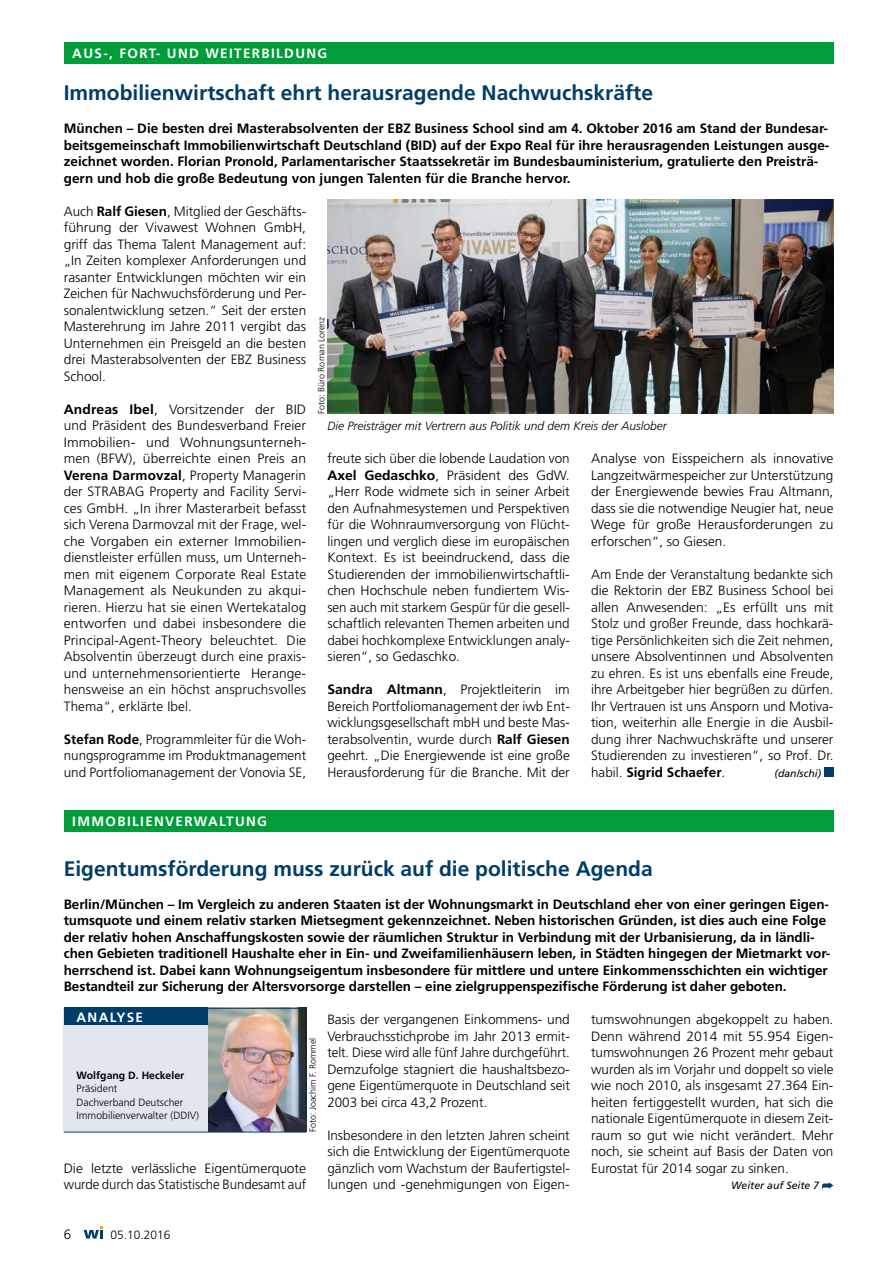
<style>
.page{position:relative;width:893px;height:1263px;background:#fff}
.page>*{position:absolute;margin:0;border:0;box-sizing:border-box;transform-origin:0 0}
.t1{font:700 21px "Frutiger";color:#003e6a}
.t2{font:300 13.5px/16.5px "Frutiger";color:#000;text-align:justify}
.t3{font:700 13.5px/16.5px "Frutiger";letter-spacing:-.005em;color:#000}
.t4{font:700 13.5px "Frutiger";letter-spacing:.1em;color:#fff}
.t5{font:italic 300 12px "Frutiger";color:#000}
.t6{font:300 12px "Frutiger";color:#000}
.t7{font:300 10.5px/13.5px "Frutiger";color:#000}
.t8{font:italic 10.5px "Frutiger";color:#000}
.t9{font:700 10.5px "Frutiger";color:#000}
.t10{font:300 9px "Frutiger";color:#000}
.s1{font-weight:700}
</style>
<div class="page">
<div style="left:64px;top:43px;width:769px;height:21px;background:#009d3a"></div>
<div style="left:64px;top:1008px;width:242px;height:124px;background:#e1e6ef"></div>
<div style="left:64px;top:1008px;width:144px;height:17px;background:#003e6a"></div>
<img style="left:208px;top:1009px;width:98px;height:123px">
<hr style="left:64px;top:1008px;width:242px;height:1px;background:#003e6a">
<hr style="left:64px;top:1132px;width:242px;height:1px;background:#003e6a">
<div style="left:64px;top:810px;width:769px;height:21px;background:#009d3a"></div>
<div style="left:824px;top:767px;width:9px;height:10px;background:#003e6a"></div>
<img style="left:327px;top:199px;width:506px;height:215px">
<svg style="left:822px;top:1182px;width:11px;height:7px"></svg>
<svg style="left:84px;top:1226px;width:19px;height:12px"></svg>
<p class="t4" style="left:72px;top:46px;width:256px">AUS-, FORT- UND WEITERBILDUNG</p>
<h1 class="t1" style="left:64px;top:81px;width:591px">Immobilienwirtschaft ehrt herausragende Nachwuchskräfte</h1>
<p class="t3" style="left:64px;top:120px;width:767px">München – Die besten drei Masterabsolventen der EBZ Business School sind am 4. Oktober 2016 am Stand der Bundesar&shy;beitsgemeinschaft Immobilienwirtschaft Deutschland (BID) auf der Expo Real für ihre herausragenden Leistungen ausge&shy;zeichnet worden. Florian Pronold, Parlamentarischer Staatssekretär im Bundesbauministerium, gratulierte den Preisträ&shy;gern und hob die große Bedeutung von jungen Talenten für die Branche hervor.</p>
<p class="t2" style="left:64px;top:203px;width:244px">Auch <span class="s1">Ralf Giesen</span>, Mitglied der Geschäfts&shy;führung der Vivawest Wohnen GmbH, griff das Thema Talent Management auf: „In Zeiten komplexer Anforderungen und rasanter Entwicklungen möchten wir ein Zeichen für Nachwuchsförderung und Per&shy;sonalentwicklung setzen.“ Seit der ersten Masterehrung im Jahre 2011 vergibt das Unternehmen ein Preisgeld an die besten drei Masterabsolventen der EBZ Business School.</p>
<p class="t2" style="left:64px;top:401px;width:244px"><span class="s1">Andreas Ibel</span>, Vorsitzender der BID und Präsident des Bundesverband Freier Immobilien- und Wohnungsunterneh&shy;men (BFW), überreichte einen Preis an <span class="s1">Verena Darmovzal</span>, Property Managerin der STRABAG Property and Facility Servi&shy;ces GmbH. „In ihrer Masterarbeit befasst sich Verena Darmovzal mit der Frage, wel&shy;che Vorgaben ein externer Immobilien&shy;dienstleister erfüllen muss, um Unterneh&shy;men mit eigenem Corporate Real Estate Management als Neukunden zu akqui&shy;rieren. Hierzu hat sie einen Wertekatalog entworfen und dabei insbesondere die Principal-Agent-Theory beleuchtet. Die Absolventin überzeugt durch eine praxis&shy;und unternehmensorientierte Herange&shy;hensweise an ein höchst anspruchsvolles Thema“, erklärte Ibel.</p>
<p class="t2" style="left:64px;top:731px;width:244px"><span class="s1">Stefan Rode</span>, Programmleiter für die Woh&shy;nungsprogramme im Produktmanagement und Portfoliomanagement der Vonovia SE,</p>
<p class="t10" style="left:316px;top:414px;width:99px;rotate:-90deg">Foto: Büro Roman Lorenz</p>
<p class="t5" style="left:327px;top:419px;width:341px">Die Preisträger mit Vertrern aus Politik und dem Kreis der Auslober</p>
<p class="t2" style="left:327px;top:451px;width:244px">freute sich über die lobende Laudation von <span class="s1">Axel Gedaschko</span>, Präsident des GdW. „Herr Rode widmete sich in seiner Arbeit den Aufnahmesystemen und Perspektiven für die Wohnraumversorgung von Flücht&shy;lingen und verglich diese im europäischen Kontext. Es ist beeindruckend, dass die Studierenden der immobilienwirtschaftli&shy;chen Hochschule neben fundiertem Wis&shy;sen auch mit starkem Gespür für die gesell&shy;schaftlich relevanten Themen arbeiten und dabei hochkomplexe Entwicklungen analy&shy;sieren“, so Gedaschko.</p>
<p class="t2" style="left:327px;top:682px;width:244px"><span class="s1">Sandra Altmann</span>, Projektleiterin im Bereich Portfoliomanagement der iwb Ent&shy;wicklungsgesellschaft mbH und beste Mas&shy;terabsolventin, wurde durch <span class="s1">Ralf Giesen </span>geehrt. „Die Energiewende ist eine große Herausforderung für die Branche. Mit der</p>
<p class="t2" style="left:591px;top:451px;width:244px">Analyse von Eisspeichern als innovative Langzeitwärmespeicher zur Unterstützung der Energiewende bewies Frau Altmann, dass sie die notwendige Neugier hat, neue Wege für große Herausforderungen zu erforschen“, so Giesen.</p>
<p class="t2" style="left:591px;top:566px;width:244px">Am Ende der Veranstaltung bedankte sich die Rektorin der EBZ Business School bei allen Anwesenden: „Es erfüllt uns mit Stolz und großer Freunde, dass hochkarä&shy;tige Persönlichkeiten sich die Zeit nehmen, unsere Absolventinnen und Absolventen zu ehren. Es ist uns ebenfalls eine Freude, ihre Arbeitgeber hier begrüßen zu dürfen.<br>Ihr Vertrauen ist uns Ansporn und Motiva&shy;tion, weiterhin alle Energie in die Ausbil&shy;dung ihrer Nachwuchskräfte und unserer Studierenden zu investieren“, so Prof. Dr. habil. <span class="s1">Sigrid Schaefer</span>.</p>
<p class="t8" style="left:774px;top:767px;width:48px">(dan/schi)</p>
<p class="t4" style="left:72px;top:813px;width:196px">IMMOBILIENVERWALTUNG</p>
<h1 class="t1" style="left:64px;top:856px;width:590px">Eigentumsförderung muss zurück auf die politische Agenda</h1>
<p class="t3" style="left:64px;top:896px;width:768px">Berlin/München – Im Vergleich zu anderen Staaten ist der Wohnungsmarkt in Deutschland eher von einer geringen Eigen&shy;tumsquote und einem relativ starken Mietsegment gekennzeichnet. Neben historischen Gründen, ist dies auch eine Folge der relativ hohen Anschaffungskosten sowie der räumlichen Struktur in Verbindung mit der Urbanisierung, da in ländli&shy;chen Gebieten traditionell Haushalte eher in Ein- und Zweifamilienhäusern leben, in Städten hingegen der Mietmarkt vor&shy;herrschend ist. Dabei kann Wohnungseigentum insbesondere für mittlere und untere Einkommensschichten ein wichtiger Bestandteil zur Sicherung der Altersvorsorge darstellen – eine zielgruppenspezifische Förderung ist daher geboten.</p>
<p class="t4" style="left:77px;top:1009px;width:68px">ANALYSE</p>
<p class="t9" style="left:77px;top:1069px;width:109px">Wolfgang D. Heckeler</p>
<p class="t7" style="left:77px;top:1082px;width:124px">Präsident<br>Dachverband Deutscher<br>Immobilienverwalter (DDIV)</p>
<p class="t10" style="left:308px;top:1132px;width:96px;rotate:-90deg">Foto: Joachim F. Rommel</p>
<p class="t2" style="left:64px;top:1160px;width:244px">Die letzte verlässliche Eigentümerquote wurde durch das Statistische Bundesamt auf</p>
<p class="t2" style="left:327px;top:1012px;width:244px">Basis der vergangenen Einkommens- und Verbrauchsstichprobe im Jahr 2013 ermit&shy;telt. Diese wird alle fünf Jahre durchgeführt.<br>Demzufolge stagniert die haushaltsbezo&shy;gene Eigentümerquote in Deutschland seit 2003 bei circa 43,2 Prozent.</p>
<p class="t2" style="left:327px;top:1127px;width:244px">Insbesondere in den letzten Jahren scheint sich die Entwicklung der Eigentümerquote gänzlich vom Wachstum der Baufertigstel&shy;lungen und -genehmigungen von Eigen-</p>
<p class="t2" style="left:64px;top:1226px;width:9px">6</p>
<p class="t6" style="left:111px;top:1227px;width:61px">05.10.2016</p>
<p class="t2" style="left:591px;top:1012px;width:244px">tumswohnungen abgekoppelt zu haben.<br>Denn während 2014 mit 55.954 Eigen&shy;tumswohnungen 26 Prozent mehr gebaut wurden als im Vorjahr und doppelt so viele wie noch 2010, als insgesamt 27.364 Ein&shy;heiten fertiggestellt wurden, hat sich die nationale Eigentümerquote in diesem Zeit&shy;raum so gut wie nicht verändert. Mehr noch, sie scheint auf Basis der Daten von Eurostat für 2014 sogar zu sinken.</p>
<p class="t8" style="left:731px;top:1180px;width:89px">Weiter auf Seite 7</p>
</div>
